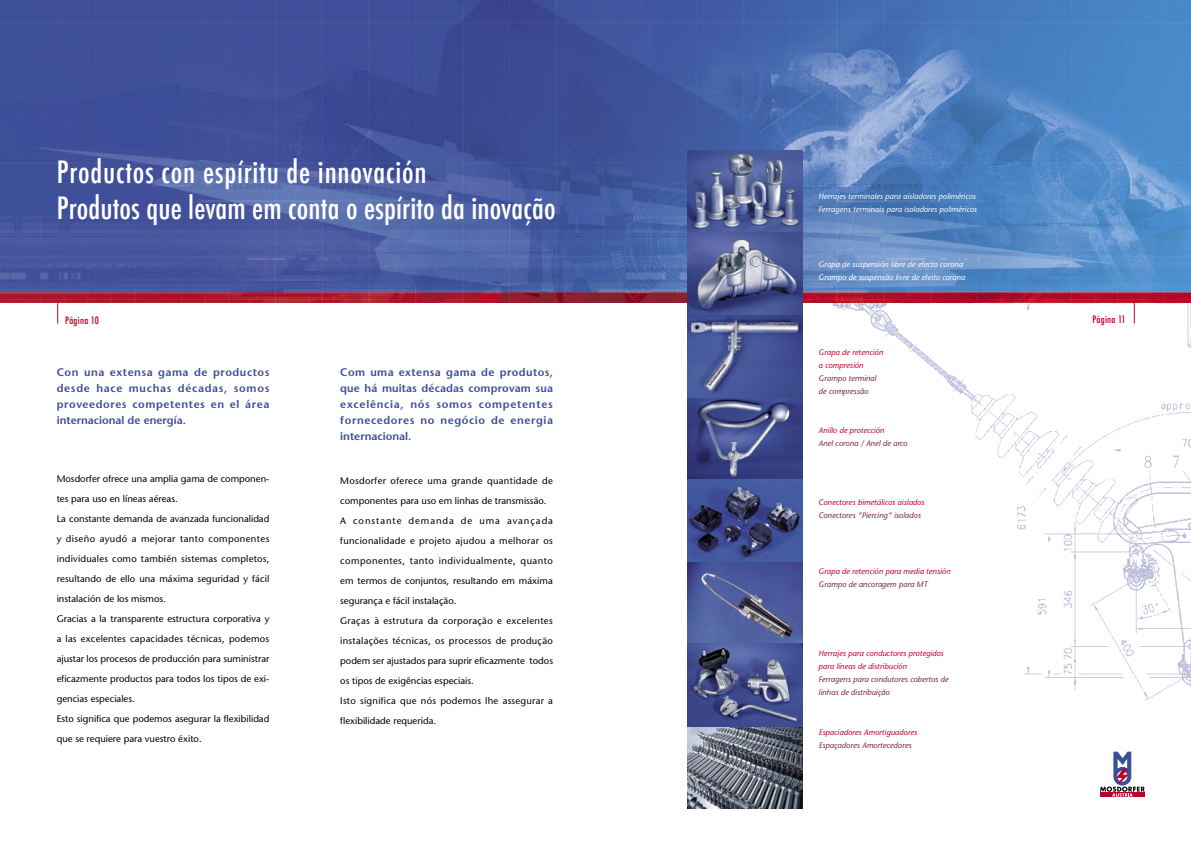
<style>
.page{position:relative;width:1191px;height:842px;background:#fff}
.page>*{position:absolute;margin:0;border:0;box-sizing:border-box;transform-origin:0 0}
.t1{font:500 condensed 30px/36px "Futura";letter-spacing:.005em;color:#fff}
.t2{font:600 11px/16px "Stone Sans";letter-spacing:.05em;color:#3a4d98;text-align:justify}
.t3{font:500 condensed 10px "Futura";letter-spacing:.025em;color:#be0027}
.t4{font:9.5px/20px "Stone Sans";color:#000}
.t5{font:9.5px/20px "Stone Sans";letter-spacing:.025em;color:#000}
.t6{font:italic 8px/13px "Stone Sans";color:#be0027}
.t7{font:italic 8px/13px "Stone Sans";color:#772731}
.t8{font:italic 8px/13px "Stone Sans";color:#fff}
</style>
<div class="page">
<img style="left:802px;top:302px;width:389px;height:431px">
<svg style="left:57px;top:302px;width:1px;height:21px"></svg>
<svg style="left:1134px;top:302px;width:1px;height:21px"></svg>
<svg style="left:1100px;top:751px;width:45px;height:46px"></svg>
<img style="left:0;top:0;width:1191px;height:302px">
<img style="left:687px;top:150px;width:115px;height:658px">
<h1 class="t1" style="left:57px;top:154px;width:500px">Productos con espíritu de innovación<br>Produtos que levam em conta o espírito da inovação</h1>
<p class="t8" style="left:818px;top:190px;width:160px">Herrajes terminales para aisladores poliméricos<br>Ferragens terminais para isoladores poliméricos</p>
<p class="t8" style="left:818px;top:258px;width:148px">Grapa de suspensión libre de efecto corona<br>Grampo de suspensão livre de efeito corona</p>
<p class="t3" style="left:65px;top:313px;width:35px">Página 10</p>
<p class="t3" style="left:1092px;top:313px;width:35px">Página 11</p>
<p class="t2" style="left:57px;top:364px;width:214px">Con una extensa gama de productos desde hace muchas décadas, somos proveedores competentes en el área internacional de energía.</p>
<p class="t4" style="left:57px;top:469px;width:214px">Mosdorfer ofrece una amplia gama de componen&shy;tes para uso en líneas aéreas.<br>La constante demanda de avanzada funcionalidad y diseño ayudó a mejorar tanto componentes individuales como también sistemas completos, resultando de ello una máxima seguridad y fácil instalación de los mismos.<br>Gracias a la transparente estructura corporativa y a las excelentes capacidades técnicas, podemos ajustar los procesos de producción para suministrar eficazmente productos para todos los tipos de exi&shy;gencias especiales.<br>Esto significa que podemos asegurar la flexibilidad que se requiere para vuestro éxito.</p>
<p class="t2" style="left:340px;top:364px;width:214px">Com uma extensa gama de produtos, que há muitas décadas comprovam sua excelência, nós somos competentes fornecedores no negócio de energia internacional.</p>
<p class="t5" style="left:340px;top:470px;width:214px">Mosdorfer oferece uma grande quantidade de componentes para uso em linhas de transmissão.<br>A constante demanda de uma avançada funcionalidade e projeto ajudou a melhorar os componentes, tanto individualmente, quanto em termos de conjuntos, resultando em máxima segurança e fácil instalação.<br>Graças à estrutura da corporação e excelentes instalações técnicas, os processos de produção podem ser ajustados para suprir eficazmente todos os tipos de exigências especiais.<br>Isto significa que nós podemos lhe assegurar a flexibilidade requerida.</p>
<p class="t6" style="left:818px;top:346px;width:66px">Grapa de retención a compresión</p>
<p class="t7" style="left:818px;top:372px;width:59px">Grampo terminal de compressão</p>
<p class="t6" style="left:818px;top:423px;width:67px">Anillo de protección</p>
<p class="t7" style="left:818px;top:436px;width:90px">Anel corona / Anel de arco</p>
<p class="t6" style="left:818px;top:495px;width:107px">Conectores bimetálicos aislados</p>
<p class="t7" style="left:818px;top:508px;width:104px">Conectores “Piercing“ isolados</p>
<p class="t6" style="left:818px;top:565px;width:133px">Grapa de retención para media tensión</p>
<p class="t7" style="left:818px;top:578px;width:111px">Grampo de ancoragem para MT</p>
<p class="t6" style="left:818px;top:646px;width:127px">Herrajes para conductores protegidos para líneas de distribución</p>
<p class="t7" style="left:818px;top:672px;width:131px">Ferragens para condutores cobertos de linhas de distribuição</p>
<p class="t6" style="left:818px;top:726px;width:100px">Espaciadores Amortiguadores</p>
<p class="t7" style="left:818px;top:739px;width:94px">Espaçadores Amortecedores</p>
</div>
